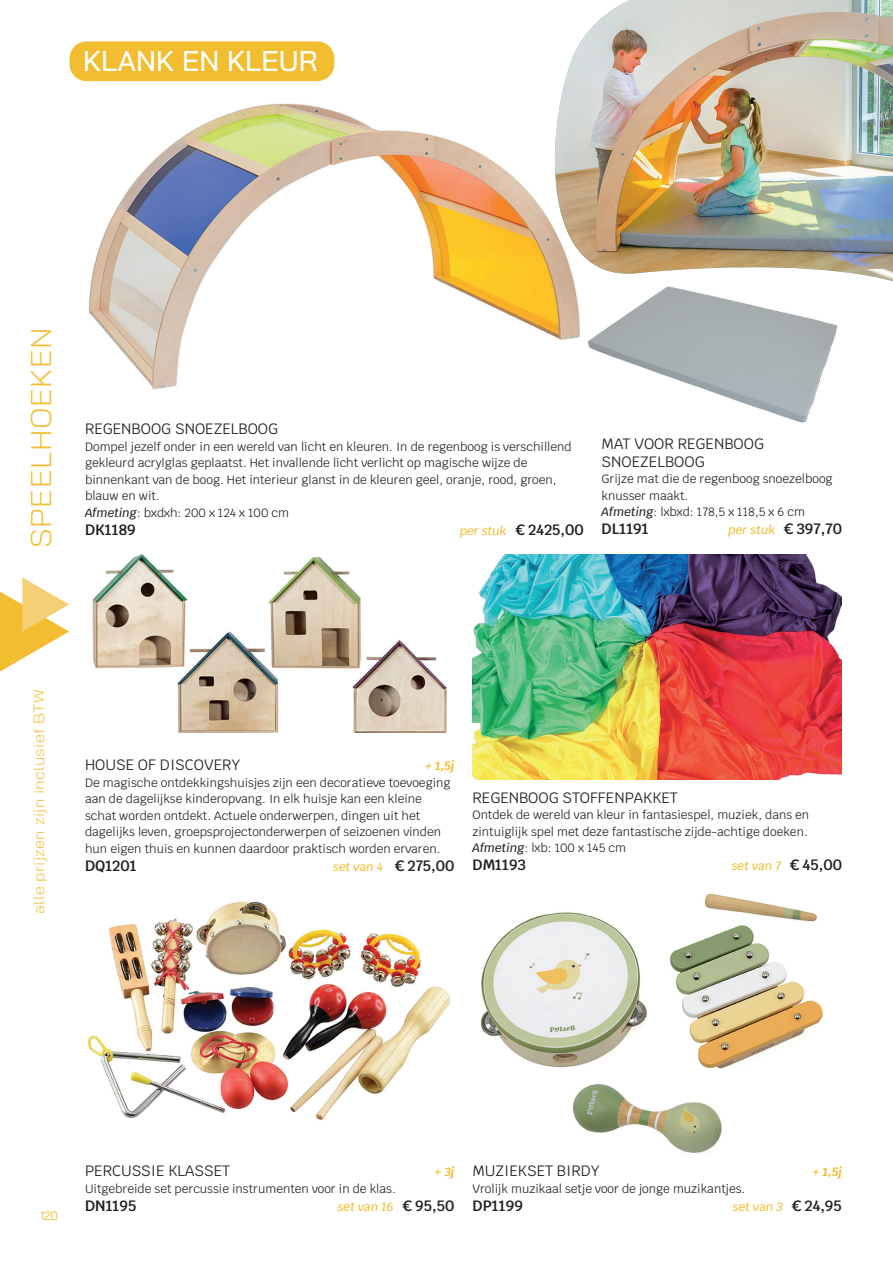
<style>
.page{position:relative;width:893px;height:1263px;background:#fff}
.page>*{position:absolute;margin:0;border:0;box-sizing:border-box;transform-origin:0 0}
.t1{font:500 28.5px "Bai Jamjuree";color:#fff}
.t2{font:300 28.5px "Bai Jamjuree";letter-spacing:.02em;color:#f2bd31;scale:1.1 1}
.t3{font:15px "Krub";color:#231f20}
.t4{font:600 15px "Krub";color:#231f20}
.t5{font:300 15px "Bai Jamjuree";letter-spacing:.02em;color:#f2bd31;scale:1.1 1}
.t6{font:12px/16.5px "Krub";color:#231f20}
.t7{font:italic 500 12px "Krub";color:#f2bd31}
.t8{font:italic 700 12px "Krub";color:#f2bd31}
.t9{font:12px "Bai Jamjuree";color:#f2bd31}
.s1{font-weight:500;font-style:italic}
.s2{font-weight:500;font-style:italic;font-size:12px;color:#f2bd31}
.s3{font-weight:600;font-style:normal;font-size:15px;color:#231f20}
</style>
<div class="page">
<svg style="left:0;top:577px;width:69px;height:94px"></svg>
<div style="left:70px;top:41px;width:264px;height:40px;background:#f2bd31;border-radius:17px"></div>
<img style="left:88px;top:103px;width:492px;height:287px">
<img style="left:587px;top:286px;width:251px;height:137px">
<svg style="left:540px;top:103px;width:353px;height:180px"></svg>
<img style="left:553px;top:0;width:340px;height:281px">
<img style="left:92px;top:554px;width:355px;height:178px">
<img style="left:472px;top:554px;width:370px;height:225px">
<img style="left:87px;top:901px;width:363px;height:219px">
<img style="left:481px;top:893px;width:342px;height:260px">
<p class="t1" style="left:83px;top:45px;width:236px">KLANK EN KLEUR</p>
<h1 class="t2" style="left:17px;top:548px;width:202px;rotate:-90deg">SPEELHOEKEN</h1>
<p class="t3" style="left:85px;top:416px;width:195px">REGENBOOG SNOEZELBOOG</p>
<p class="t6" style="left:85px;top:438px;width:488px">Dompel jezelf onder in een wereld van licht en kleuren. In de regenboog is verschillend gekleurd acrylglas geplaatst. Het invallende licht verlicht op magische wijze de binnenkant van de boog. Het interieur glanst in de kleuren geel, oranje, rood, groen, blauw en wit.</p>
<p class="t6" style="left:85px;top:504px;width:206px"><span class="s1">Afmeting</span>: bxdxh: 200 x 124 x 100 cm</p>
<p class="t4" style="left:85px;top:520px;width:52px">DK1189</p>
<p class="t4" style="left:460px;top:520px;width:125px"><span class="s2">per stuk</span> € 2425,00</p>
<p class="t3" style="left:602px;top:431px;width:164px">MAT VOOR REGENBOOG</p>
<p class="t3" style="left:602px;top:449px;width:104px">SNOEZELBOOG</p>
<p class="t6" style="left:602px;top:471px;width:232px">Grijze mat die de regenboog snoezelboog knusser maakt.</p>
<p class="t6" style="left:602px;top:504px;width:205px"><span class="s1">Afmeting</span>: lxbxd: 178,5 x 118,5 x 6 cm</p>
<p class="t4" style="left:602px;top:520px;width:49px">DL1191</p>
<p class="t7" style="left:728px;top:523px;width:115px">per stuk <span class="s3">€ 397,70</span></p>
<p class="t5" style="left:26px;top:914px;width:206px;rotate:-90deg">alle prijzen zijn inclusief BTW</p>
<p class="t3" style="left:85px;top:752px;width:157px">HOUSE OF DISCOVERY</p>
<p class="t8" style="left:425px;top:759px;width:31px">+ 1,5j</p>
<p class="t6" style="left:85px;top:774px;width:367px">De magische ontdekkingshuisjes zijn een decoratieve toevoeging aan de dagelijkse kinderopvang. In elk huisje kan een kleine schat worden ontdekt. Actuele onderwerpen, dingen uit het dagelijks leven, groepsprojectonderwerpen of seizoenen vinden hun eigen thuis en kunnen daardoor praktisch worden ervaren.</p>
<p class="t4" style="left:85px;top:857px;width:53px">DQ1201</p>
<p class="t7" style="left:333px;top:860px;width:123px">set van 4 <span class="s3">€ 275,00</span></p>
<p class="t3" style="left:472px;top:785px;width:207px">REGENBOOG STOFFENPAKKET</p>
<p class="t6" style="left:472px;top:807px;width:338px">Ontdek de wereld van kleur in fantasiespel, muziek, dans en zintuiglijk spel met deze fantastische zijde-achtige doeken.</p>
<p class="t6" style="left:472px;top:840px;width:155px"><span class="s1">Afmeting</span>: lxb: 100 x 145 cm</p>
<p class="t4" style="left:472px;top:856px;width:55px">DM1193</p>
<p class="t7" style="left:732px;top:859px;width:112px">set van 7 <span class="s3">€ 45,00</span></p>
<p class="t9" style="left:40px;top:1205px;width:20px">120</p>
<p class="t3" style="left:85px;top:1158px;width:147px">PERCUSSIE KLASSET</p>
<p class="t8" style="left:434px;top:1165px;width:22px">+ 3j</p>
<p class="t6" style="left:85px;top:1180px;width:312px">Uitgebreide set percussie instrumenten voor in de klas.</p>
<p class="t4" style="left:85px;top:1197px;width:53px">DN1195</p>
<p class="t7" style="left:338px;top:1199px;width:118px">set van 16 <span class="s3">€ 95,50</span></p>
<p class="t3" style="left:472px;top:1158px;width:129px">MUZIEKSET BIRDY</p>
<p class="t8" style="left:812px;top:1165px;width:31px">+ 1,5j</p>
<p class="t6" style="left:472px;top:1180px;width:274px">Vrolijk muzikaal setje voor de jonge muzikantjes.</p>
<p class="t4" style="left:472px;top:1197px;width:52px">DP1199</p>
<p class="t7" style="left:733px;top:1199px;width:111px">set van 3 <span class="s3">€ 24,95</span></p>
</div>
